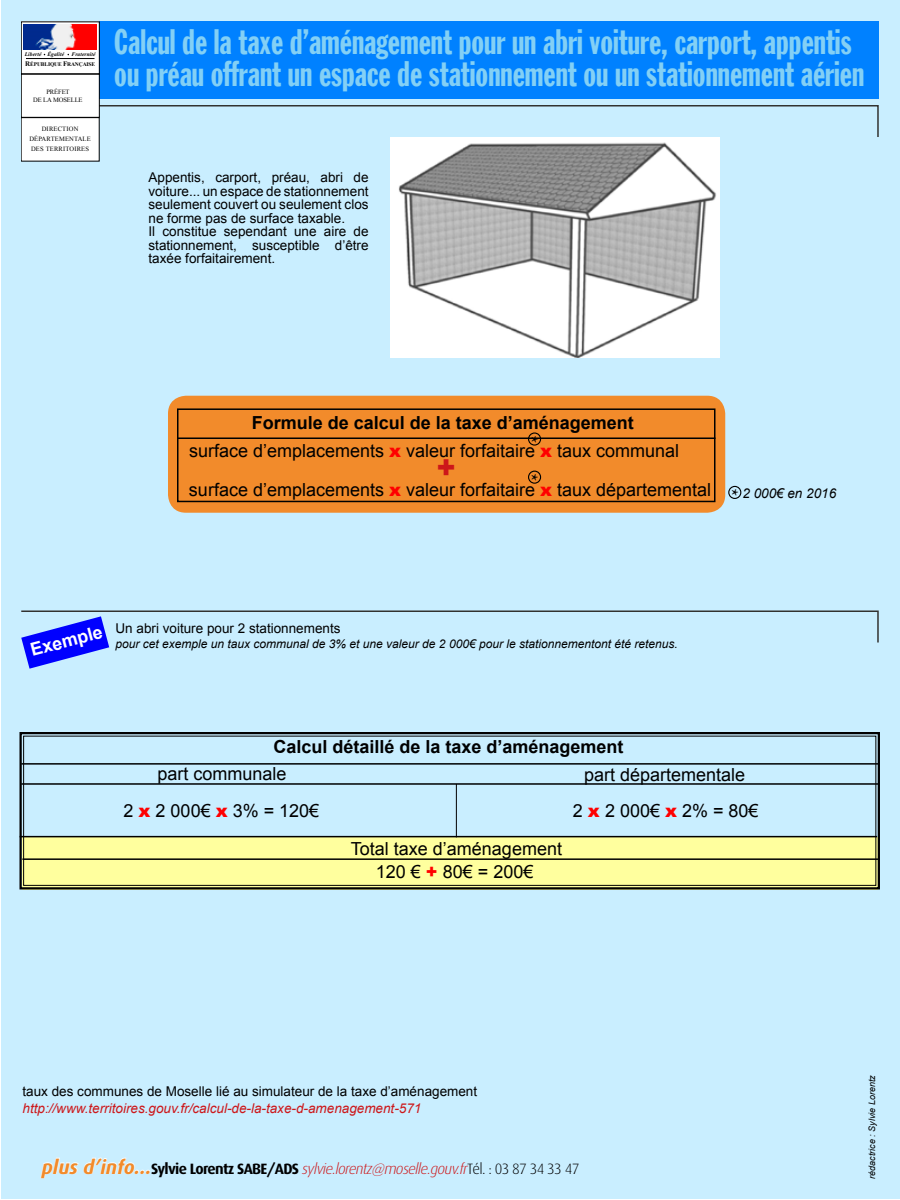
<style>
.page{position:relative;width:900px;height:1200px;background:#fff}
.page>*{position:absolute;margin:0;border:0;box-sizing:border-box;transform-origin:0 0}
.t1{font:34.5px/31.5px "Franklin Gothic Extra Cond";color:#83d0f5}
.t2{font:italic 900 30px "Arial";color:#cd171a}
.t3{font:18px/22.8px "Arial";color:#000;text-align:center}
.t4{font:700 18px "Arial";color:#000}
.t5{font:700 18px "Arial";color:#fff}
.t6{font:700 18px "Minion Pro";color:#000}
.t7{font:italic 300 15px "Dax";letter-spacing:-.045em;color:#cd171a}
.t8{font:13.5px/13.5px "Arial";color:#000}
.t9{font:italic 13.5px "Arial";color:#cd171a}
.t10{font:italic 13.5px "Arial";color:#000}
.t11{font:italic 12px "Arial";color:#000}
.t12{font:italic 9px "Arial";color:#000}
.t13{font:6.6px/9.6px "Times New Roman";letter-spacing:.025em;color:#000;text-align:center}
.t14{font:6.6px/8.2px "Times New Roman";letter-spacing:-.015em;color:#000;text-align:center}
.t15{font:700 5.55px/9.4px "Times New Roman";letter-spacing:-.015em;color:#000;text-align:right}
.t16{font:italic 700 5.55px "Times New Roman";letter-spacing:.02em;color:#000}
.s1{font-style:italic}
.s2{font-size:6.9px}
.s3{font-weight:900;color:#f00}
.s4{font-family:"Minion Pro";font-weight:700;font-style:normal;font-size:18px}
.s5{font-weight:700;font-size:19.5px;color:#f28b2b}
.s6{font-weight:700;font-style:normal;color:#000}
.s7{font-style:normal;color:#000}
</style>
<div class="page">
<div style="left:2px;top:0;width:898px;height:1198px;background:#c9eeff"></div>
<svg style="left:19px;top:732px;width:861px;height:158px"></svg>
<div style="left:23px;top:736px;width:853px;height:150px;border:1px solid #000"></div>
<hr style="left:21px;top:763px;width:858px;height:2px;background:#000">
<svg style="left:21px;top:610px;width:858px;height:59px"></svg>
<hr style="left:21px;top:783px;width:858px;height:2px;background:#000">
<hr style="left:456px;top:784px;width:1px;height:53px;background:#000">
<hr style="left:20px;top:836px;width:857px;height:1px;background:#000">
<hr style="left:22px;top:858px;width:858px;height:2px;background:#000">
<div style="left:21px;top:21px;width:858px;height:78px;background:#0081ff"></div>
<svg style="left:99px;top:104px;width:780px;height:35px"></svg>
<div style="left:21px;top:22px;width:78px;height:139px;background:#fff"></div>
<img style="left:24px;top:25px;width:72px;height:24px">
<hr style="left:26px;top:58px;width:69px;height:1px;background:#000">
<div style="left:21px;top:73px;width:78px;height:45px;border:1px solid #000"></div>
<svg style="left:40px;top:1157px;width:110px;height:21px"></svg>
<div style="left:728px;top:486px;width:13px;height:13px;border:1px solid #000;border-radius:50%"></div>
<div style="left:168px;top:396px;width:557px;height:117px;background:#f28b2b;border-radius:18px"></div>
<div style="left:177px;top:408px;width:539px;height:94px;border:2px solid #000"></div>
<div style="left:528px;top:432px;width:13px;height:14px;border:1px solid #000;border-radius:50%"></div>
<div style="left:528px;top:471px;width:13px;height:13px;border:1px solid #000;border-radius:50%"></div>
<hr style="left:177px;top:438px;width:539px;height:1px;background:#000">
<img style="left:390px;top:137px;width:330px;height:221px">
<p class="t16" style="left:25px;top:50px;width:41px">Liberté Égalité</p>
<p class="t15" style="left:25px;top:49px;width:72px"><span class="s1">Fraternité<br></span><span class="s2">R</span>ÉPUBLIQUE <span class="s2">F</span>RANÇAISE</p>
<p class="t14" style="left:33px;top:87px;width:51px">PRÉFET<br>DE LA MOSELLE</p>
<p class="t13" style="left:29px;top:124px;width:63px">DIRECTION<br>DÉPARTEMENTALE<br>DES TERRITOIRES</p>
<h1 class="t1" style="left:114px;top:28px;width:751px">Calcul de la taxe d’aménagement pour un abri voiture, carport, appentis ou préau offrant un espace de stationnement ou un stationnement aérien</h1>
<p class="t8" style="left:148px;top:171px;width:222px">Appentis, carport, préau, abri de voiture... un espace de stationnement seulement couvert ou seulement clos ne forme pas de surface taxable.<br>Il constitue sependant une aire de stationnement, susceptible d’être taxée forfaitairement.</p>
<h3 class="t4" style="left:252px;top:411px;width:384px">Formule de calcul de la taxe d’aménagement</h3>
<h3 class="t6" style="left:531px;top:429px;width:9px">*</h3>
<h3 class="t3" style="left:189px;top:431px;width:524px;line-height:39px;text-align:left">surface d’emplacements <span class="s3">x</span> valeur forfaitaire <span class="s3">x</span> taux communal surface d’emplacements <span class="s3">x</span> valeur forfaitaire <span class="s3">x</span> taux départemental</h3>
<h2 class="t2" style="left:435px;top:449px;width:21px">+</h2>
<h3 class="t6" style="left:531px;top:467px;width:9px">*</h3>
<p class="t10" style="left:731px;top:484px;width:106px"><span class="s4">*</span> 2 000€ en 2016</p>
<h3 class="t5" style="left:28px;top:639px;width:76px;rotate:-15deg">Exemple</h3>
<p class="t8" style="left:116px;top:622px;width:227px">Un abri voiture pour 2 stationnements</p>
<p class="t11" style="left:116px;top:636px;width:564px">pour cet exemple un taux communal de 3% et une valeur de 2 000€ pour le stationnementont été retenus.</p>
<h3 class="t4" style="left:273px;top:735px;width:352px">Calcul détaillé de la taxe d’aménagement</h3>
<h3 class="t3" style="left:158px;top:762px;width:131px">part communale</h3>
<h3 class="t3" style="left:584px;top:764px;width:163px">part départementale</h3>
<h3 class="t3" style="left:124px;top:799px;width:197px">2 <span class="s3">x</span> 2 000€ <span class="s3">x</span> 3% = 120€</h3>
<h3 class="t3" style="left:573px;top:799px;width:187px">2 <span class="s3">x</span> 2 000€ <span class="s3">x</span> 2% = 80€</h3>
<h3 class="t3" style="left:351px;top:838px;width:213px">Total taxe d’aménagement<br>120 € <span class="s3">+</span> 80€ = 200€</h3>
<p class="t8" style="left:23px;top:1085px;width:456px">taux des communes de Moselle lié au simulateur de la taxe d’aménagement</p>
<p class="t9" style="left:23px;top:1099px;width:400px">http://www.territoires.gouv.fr/calcul-de-la-taxe-d-amenagement-571</p>
<p class="t7" style="left:42px;top:1160px;width:539px"><span class="s5">plus d’info...</span><span class="s6">Sylvie Lorentz SABE/ADS</span> sylvie.lorentz@moselle.gouv.fr<span class="s7">Tél. : 03 87 34 33 47</span></p>
<p class="t12" style="left:866px;top:1179px;width:105px;rotate:-90deg">rédactrice : Sylvie Lorentz</p>
</div>
